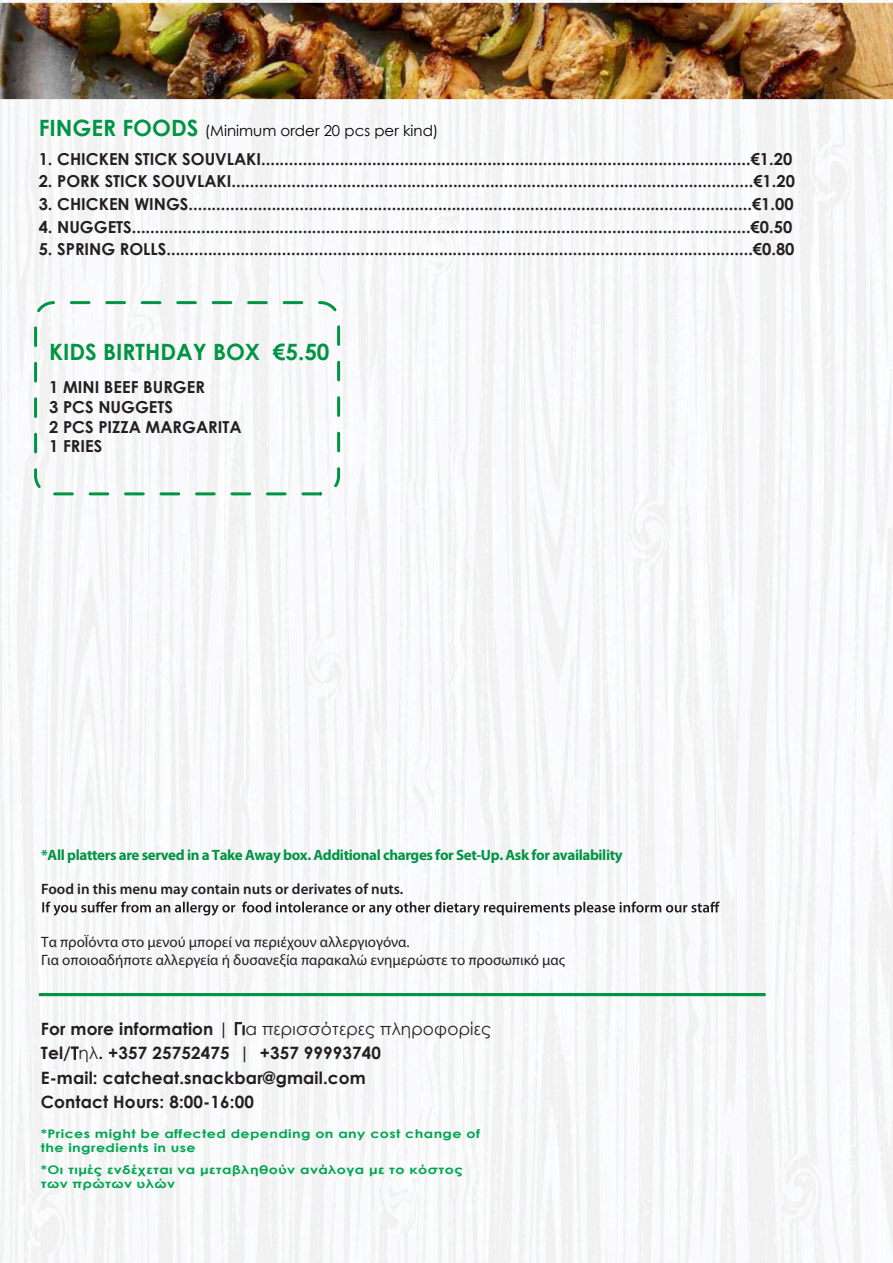
<style>
.page{position:relative;width:893px;height:1263px;background:#fff}
.page>*{position:absolute;margin:0;border:0;box-sizing:border-box;transform-origin:0 0}
.t1{font:700 22.5px "Century Gothic";color:#009444}
.t2{font:700 16.95px/24.6px "Century Gothic";letter-spacing:.01em;color:#231f20}
.t3{font:700 16.5px/19.8px "Century Gothic";color:#231f20}
.t4{font:15px/18px "Myriad Pro";color:#231f20}
.t5{font:700 15px "Myriad Pro";letter-spacing:-.025em;color:#009444}
.t6{font:600 15px "Myriad Pro";color:#231f20}
.t7{font:15px "Century Gothic";color:#000}
.t8{font:700 11.85px/14.2px "Century Gothic";letter-spacing:.03em;color:#00a651;scale:1.21 1}
.s1{font-weight:700;font-size:22.5px;color:#009444}
.s2{font-weight:400}
</style>
<div class="page">
<img style="left:0;top:0;width:893px;height:1263px">
<svg style="left:235px;top:1022px;width:9px;height:13px"></svg>
<svg style="left:71px;top:1047px;width:8px;height:12px"></svg>
<hr style="left:39px;top:993px;width:727px;height:3px;background:#009444">
<img style="left:0;top:3px;width:893px;height:96px">
<svg style="left:42px;top:901px;width:678px;height:15px"></svg>
<div style="left:34px;top:301px;width:306px;height:194px;border:3px dashed #009444;border-radius:18px"></div>
<p class="t7" style="left:39px;top:120px;width:401px"><span class="s1">FINGER FOODS</span> (Minimum order 20 pcs per kind)</p>
<p class="t3" style="left:39px;top:148px;width:755px">1. CHICKEN STICK SOUVLAKI..........................................................................................................€1.20</p>
<p class="t3" style="left:39px;top:171px;width:758px">2. PORK STICK SOUVLAKI.................................................................................................................€1.20</p>
<p class="t3" style="left:39px;top:193px;width:756px">3. CHICKEN WINGS..........................................................................................................................€1.00</p>
<p class="t3" style="left:39px;top:216px;width:755px">4. NUGGETS......................................................................................................................................€0.50</p>
<p class="t3" style="left:39px;top:238px;width:757px">5. SPRING ROLLS...............................................................................................................................€0.80</p>
<h1 class="t1" style="left:49px;top:335px;width:282px">KIDS BIRTHDAY BOX €5.50</h1>
<p class="t3" style="left:49px;top:376px;width:194px">1 MINI BEEF BURGER<br>3 PCS NUGGETS<br>2 PCS PIZZA MARGARITA<br>1 FRIES</p>
<p class="t5" style="left:41px;top:845px;width:583px">*All platters are served in a Take Away box. Additional charges for Set-Up. Αsk for availability</p>
<p class="t6" style="left:41px;top:880px;width:364px">Food in this menu may contain nuts or derivates of nuts.</p>
<p class="t4" style="left:41px;top:933px;width:525px">Τα προΪόντα στο μενού μπορεί να περιέχουν αλλεργιογόνα.<br>Για οποιοαδήποτε αλλεργεία ή δυσανεξία παρακαλώ ενημερώστε το προσωπικό μας</p>
<p class="t2" style="left:41px;top:1015px;width:452px">For more information | <span class="s2">Για περισσότερες πληροφορίες </span>Tel/<span class="s2">Τηλ</span>. +357 25752475 | +357 99993740<br>Ε-mail: catcheat.snackbar@gmail.com<br>Contact Hours: 8:00-16:00</p>
<p class="t8" style="left:41px;top:1126px;width:365px">*Prices might be affected depending on any cost change of the ingredients in use</p>
<p class="t8" style="left:41px;top:1162px;width:350px">*Oι τιμές ενδέχεται να μεταβληθούν ανάλογα με το κόστος των πρώτων υλών</p>
</div>
